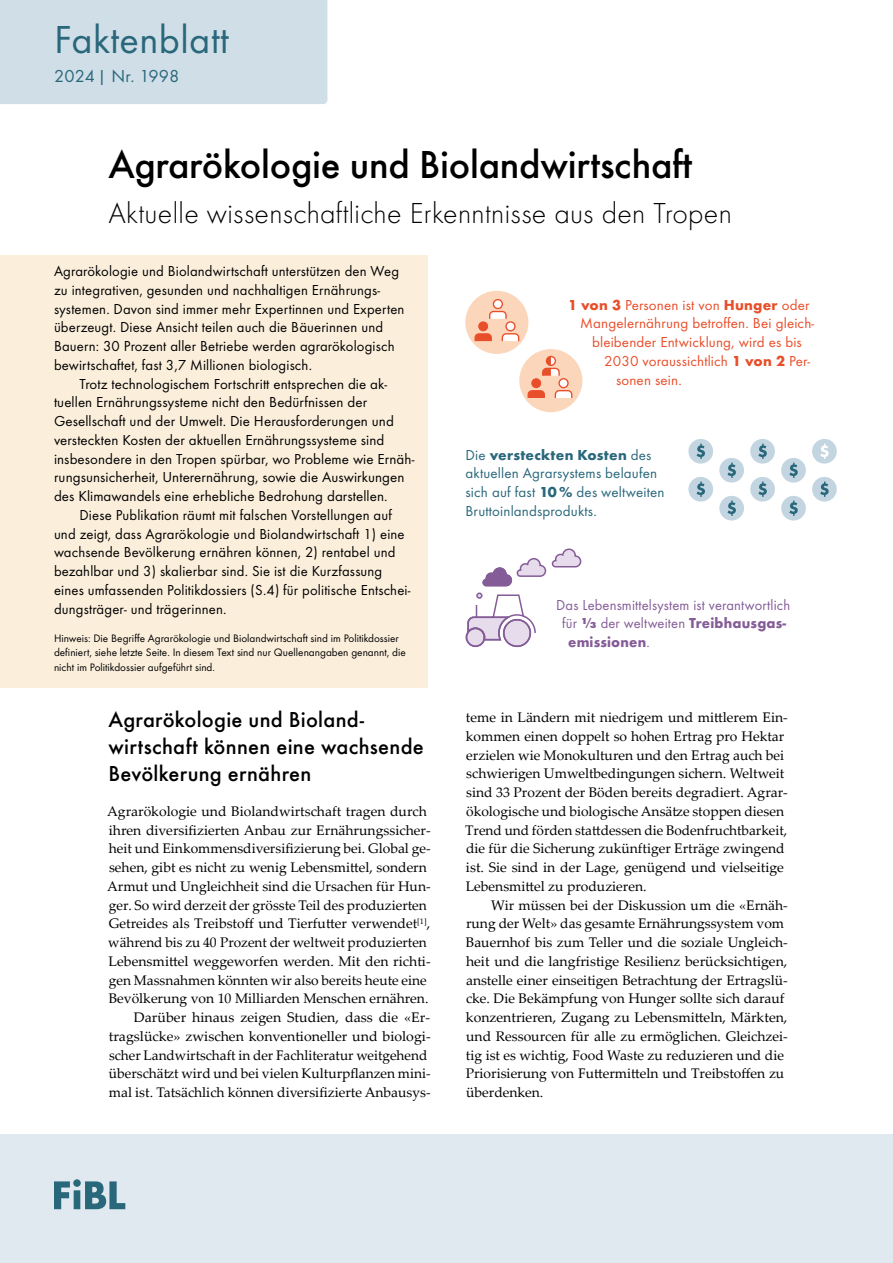
<style>
.page{position:relative;width:893px;height:1263px;background:#fff}
.page>*{position:absolute;margin:0;border:0;box-sizing:border-box;transform-origin:0 0}
.t1{font:500 40.5px "Function Pro";letter-spacing:-.01em;color:#000}
.t2{font:40.5px "Function Pro";letter-spacing:.01em;color:#29677b}
.t3{font:300 30px "Function Pro";letter-spacing:.01em;color:#000}
.t4{font:500 22.5px/27px "Function Pro";letter-spacing:.01em;color:#000}
.t5{font:18px "Function Pro";letter-spacing:.01em;color:#29677b}
.t6{font:15px/18.8px "Function Pro";letter-spacing:.01em;color:#000}
.t7{font:15px "Function Pro";letter-spacing:.01em;color:#e84e2a}
.t8{font:15px/18.8px "Function Pro";letter-spacing:.01em;color:#29677b}
.t9{font:15px "Function Pro";letter-spacing:.01em;color:#845c97}
.t10{font:700 15px "Function Pro";letter-spacing:.015em;color:#845c97}
.t11{font:13.8px/18.8px "Palatino Linotype";color:#000}
.t12{font:11.25px/14.2px "Function Pro";color:#000}
.s1{font-weight:700}
.s2{font-weight:800}
.s3{font-weight:400}
</style>
<div class="page">
<div style="left:0;top:1135px;width:893px;height:128px;background:#dfe9ef"></div>
<svg style="left:54px;top:1179px;width:71px;height:30px"></svg>
<div style="left:0;top:255px;width:427px;height:132px;background:#fbefdc"></div>
<div style="left:0;top:368px;width:427px;height:150px;background:#fbefdc"></div>
<div style="left:0;top:499px;width:427px;height:132px;background:#fbefdc"></div>
<div style="left:0;top:626px;width:427px;height:62px;background:#fbefdc"></div>
<div style="left:0;top:0;width:327px;height:104px;background:#d0dee7"></div>
<div style="left:719px;top:458px;width:25px;height:25px;background:#c2d5e0;border-radius:50%"></div>
<svg style="left:727px;top:463px;width:9px;height:15px"></svg>
<div style="left:719px;top:496px;width:25px;height:24px;background:#c2d5e0;border-radius:50%"></div>
<svg style="left:727px;top:501px;width:9px;height:15px"></svg>
<div style="left:750px;top:439px;width:25px;height:25px;background:#c2d5e0;border-radius:50%"></div>
<svg style="left:758px;top:444px;width:9px;height:15px"></svg>
<div style="left:750px;top:477px;width:25px;height:25px;background:#c2d5e0;border-radius:50%"></div>
<svg style="left:758px;top:482px;width:9px;height:15px"></svg>
<div style="left:812px;top:477px;width:25px;height:25px;background:#c2d5e0;border-radius:50%"></div>
<svg style="left:820px;top:482px;width:9px;height:15px"></svg>
<div style="left:781px;top:458px;width:25px;height:25px;background:#c2d5e0;border-radius:50%"></div>
<svg style="left:789px;top:463px;width:9px;height:15px"></svg>
<div style="left:688px;top:439px;width:25px;height:25px;background:#c2d5e0;border-radius:50%"></div>
<svg style="left:697px;top:444px;width:8px;height:15px"></svg>
<div style="left:781px;top:496px;width:25px;height:24px;background:#c2d5e0;border-radius:50%"></div>
<svg style="left:789px;top:501px;width:9px;height:15px"></svg>
<div style="left:688px;top:477px;width:25px;height:25px;background:#c2d5e0;border-radius:50%"></div>
<svg style="left:697px;top:482px;width:8px;height:15px"></svg>
<div style="left:812px;top:439px;width:25px;height:25px;background:#c2d5e0;border-radius:50%"></div>
<svg style="left:820px;top:444px;width:9px;height:15px"></svg>
<div style="left:465px;top:291px;width:63px;height:63px;background:#fcd6bb;border-radius:50%"></div>
<div style="left:519px;top:349px;width:63px;height:63px;background:#fcd6bb;border-radius:50%"></div>
<svg style="left:559px;top:379px;width:9px;height:9px"></svg>
<div style="left:532px;top:379px;width:9px;height:9px;background:#e84e2a;border-radius:50%"></div>
<svg style="left:542px;top:356px;width:18px;height:20px"></svg>
<div style="left:546px;top:356px;width:10px;height:10px;border:1px solid #e84e2a;border-radius:50%"></div>
<svg style="left:554px;top:390px;width:19px;height:8px"></svg>
<div style="left:558px;top:378px;width:11px;height:10px;border:1px solid #e84e2a;border-radius:50%"></div>
<svg style="left:527px;top:390px;width:18px;height:8px"></svg>
<div style="left:531px;top:378px;width:10px;height:10px;border:1px solid #e84e2a;border-radius:50%"></div>
<div style="left:493px;top:300px;width:9px;height:8px;background:#fff;border-radius:50%"></div>
<svg style="left:506px;top:322px;width:9px;height:9px"></svg>
<div style="left:479px;top:322px;width:9px;height:9px;background:#e84e2a;border-radius:50%"></div>
<svg style="left:489px;top:310px;width:18px;height:9px"></svg>
<div style="left:493px;top:299px;width:10px;height:10px;border:1px solid #e84e2a;border-radius:50%"></div>
<svg style="left:501px;top:333px;width:19px;height:9px"></svg>
<div style="left:505px;top:321px;width:11px;height:10px;border:1px solid #e84e2a;border-radius:50%"></div>
<svg style="left:474px;top:333px;width:18px;height:9px"></svg>
<div style="left:478px;top:321px;width:10px;height:10px;border:1px solid #e84e2a;border-radius:50%"></div>
<svg style="left:482px;top:548px;width:100px;height:39px"></svg>
<svg style="left:466px;top:593px;width:70px;height:55px"></svg>
<div style="left:476px;top:592px;width:6px;height:7px;border:2px solid #845c97;border-radius:50%"></div>
<h1 class="t2" style="left:54px;top:16px;width:176px">Faktenblatt</h1>
<h3 class="t5" style="left:54px;top:65px;width:127px">2024 | Nr. 1998</h3>
<h1 class="t1" style="left:108px;top:140px;width:585px">Agrarökologie und Biolandwirtschaft</h1>
<h2 class="t3" style="left:108px;top:197px;width:625px">Aktuelle wissenschaftliche Erkenntnisse aus den Tropen</h2>
<p class="t6" style="left:54px;top:262px;width:352px">Agrarökologie und Biolandwirtschaft unterstützen den Weg zu integrativen, gesunden und nachhaltigen Ernährungs&shy;systemen. Davon sind immer mehr Expertinnen und Experten überzeugt. Diese Ansicht teilen auch die Bäuerinnen und Bauern: 30 Prozent aller Betriebe werden agrarökologisch bewirtschaftet, fast 3,7 Millionen biologisch.</p>
<p class="t6" style="left:80px;top:374px;width:309px">Trotz technologischem Fortschritt entsprechen die ak-</p>
<p class="t6" style="left:54px;top:393px;width:315px">tuellen Ernährungssysteme nicht den Bedürfnissen der</p>
<p class="t6" style="left:54px;top:412px;width:341px">Gesellschaft und der Umwelt. Die Herausforderungen und</p>
<p class="t6" style="left:54px;top:430px;width:332px">versteckten Kosten der aktuellen Ernährungssysteme sind</p>
<p class="t6" style="left:54px;top:449px;width:362px">insbesondere in den Tropen spürbar, wo Probleme wie Ernäh-</p>
<p class="t6" style="left:54px;top:468px;width:352px">rungsunsicherheit, Unterernährung, sowie die Auswirkungen</p>
<p class="t6" style="left:54px;top:487px;width:335px">des Klimawandels eine erhebliche Bedrohung darstellen.</p>
<p class="t6" style="left:80px;top:505px;width:314px">Diese Publikation räumt mit falschen Vorstellungen auf</p>
<p class="t6" style="left:54px;top:524px;width:352px">und zeigt, dass Agrarökologie und Biolandwirtschaft 1) eine</p>
<p class="t6" style="left:54px;top:543px;width:343px">wachsende Bevölkerung ernähren können, 2) rentabel und</p>
<p class="t6" style="left:54px;top:562px;width:330px">bezahlbar und 3) skalierbar sind. Sie ist die Kurzfassung</p>
<p class="t6" style="left:54px;top:580px;width:358px">eines umfassenden Politikdossiers (S.4) für politische Entschei-</p>
<p class="t6" style="left:54px;top:599px;width:174px">dungsträger- und trägerinnen.</p>
<p class="t12" style="left:54px;top:631px;width:353px">Hinweis: Die Begriffe Agrarökologie und Biolandwirtschaft sind im Politikdossier definiert, siehe letzte Seite. In diesem Text sind nur Quellenangaben genannt, die nicht im Politikdossier aufgeführt sind.</p>
<h3 class="t4" style="left:108px;top:706px;width:317px">Agrarökologie und Bioland&shy;wirtschaft können eine wachsende<br>Bevölkerung ernähren</h3>
<p class="t11" style="left:107px;top:801px;width:325px;text-align:right">Agrarökologie und Biolandwirtschaft tragen durch ihren diversifizierten Anbau zur Ernährungssicher&shy;heit und Einkommensdiversifizierung bei. Global ge&shy;sehen, gibt es nicht zu wenig Lebensmittel, sondern Armut und Ungleichheit sind die Ursachen für Hun&shy;ger. So wird derzeit der grösste Teil des produzierten Getreides als Treibstoff und Tierfutter verwendet<sup>[1]</sup>, während bis zu 40 Prozent der weltweit produzierten Lebensmittel weggeworfen werden. Mit den richti&shy;gen Massnahmen könnten wir also bereits heute eine Bevölkerung von 10 Milliarden Menschen ernähren.<br>Darüber hinaus zeigen Studien, dass die «Er&shy;tragslücke» zwischen konventioneller und biologi&shy;scher Landwirtschaft in der Fachliteratur weitgehend überschätzt wird und bei vielen Kulturpflanzen mini&shy;mal ist. Tatsächlich können diversifizierte Anbausys-</p>
<p class="t7" style="left:568px;top:296px;width:243px"><span class="s1">1 von 3</span> Personen ist von <span class="s1">Hunger</span> oder</p>
<p class="t7" style="left:580px;top:315px;width:236px">Mangelernährung betroffen. Bei gleich-</p>
<p class="t7" style="left:592px;top:333px;width:211px">bleibender Entwicklung, wird es bis</p>
<p class="t7" style="left:604px;top:352px;width:208px">2030 voraussichtlich <span class="s1">1 von 2</span> Per-</p>
<p class="t7" style="left:616px;top:371px;width:67px">sonen sein.</p>
<p class="t8" style="left:466px;top:445px;width:200px">Die <span class="s1">versteckten Kosten</span> des aktuellen Agrarsystems belaufen sich auf fast <span class="s1">10%</span> des weltweiten<br>Bruttoinlandsprodukts.</p>
<p class="t9" style="left:556px;top:596px;width:236px">Das Lebensmittelsystem ist verantwortlich</p>
<p class="t9" style="left:562px;top:615px;width:225px">für <span class="s2">⅓</span> der weltweiten <span class="s1">Treibhausgas-</span></p>
<p class="t10" style="left:568px;top:633px;width:83px">emissionen<span class="s3">.</span></p>
<p class="t11" style="left:465px;top:707px;width:324px">teme in Ländern mit niedrigem und mittlerem Ein&shy;kommen einen doppelt so hohen Ertrag pro Hektar erzielen wie Monokulturen und den Ertrag auch bei schwierigen Umweltbedingungen sichern. Weltweit sind 33 Prozent der Böden bereits degradiert. Agrar&shy;ökologische und biologische Ansätze stoppen diesen Trend und förden stattdessen die Bodenfruchtbarkeit, die für die Sicherung zukünftiger Erträge zwingend ist. Sie sind in der Lage, genügend und vielseitige Lebensmittel zu produzieren.</p>
<p class="t11" style="left:466px;top:895px;width:324px;text-indent:25px">Wir müssen bei der Diskussion um die «Ernäh&shy;rung der Welt» das gesamte Ernährungssystem vom Bauernhof bis zum Teller und die soziale Ungleich&shy;heit und die langfristige Resilienz berücksichtigen, anstelle einer einseitigen Betrachtung der Ertragslü&shy;cke. Die Bekämpfung von Hunger sollte sich darauf konzentrieren, Zugang zu Lebensmitteln, Märkten, und Ressourcen für alle zu ermöglichen. Gleichzei&shy;tig ist es wichtig, Food Waste zu reduzieren und die Priorisierung von Futtermitteln und Treibstoffen zu überdenken.</p>
</div>
